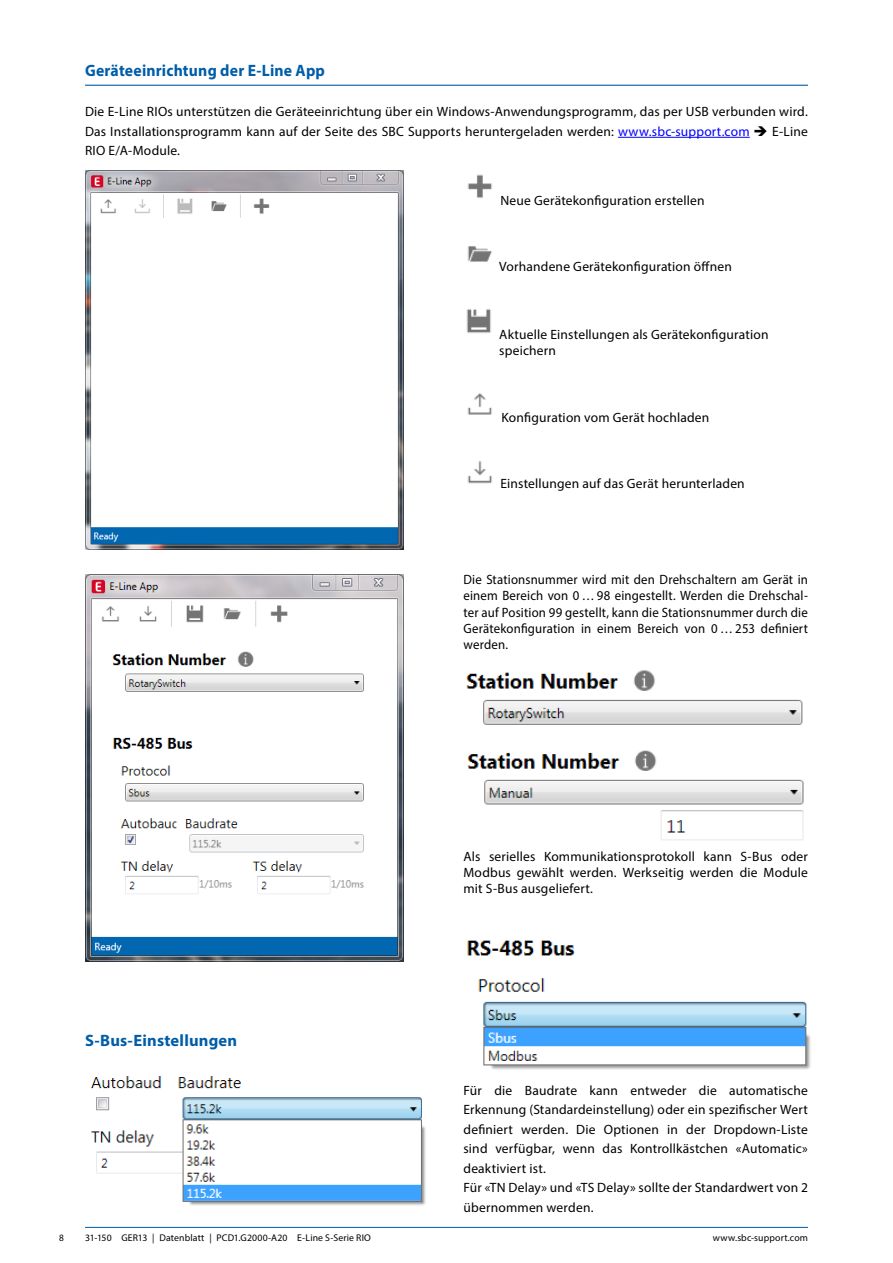
<style>
.page{position:relative;width:893px;height:1263px;background:#fff}
.page>*{position:absolute;margin:0;border:0;box-sizing:border-box;transform-origin:0 0}
.Tabellentitel__blau{font:700 16.5px "Myriad Pro";letter-spacing:.01em;color:#005da9;scale:.95 1}
.Grundtext__Untertite{font:700 16.5px "Myriad Pro";letter-spacing:.01em;color:#005da9}
.Grundtext__9_13pt{font:13.5px/19.5px "Myriad Pro";letter-spacing:.015em;color:#000;text-align:justify}
.Grundtext__9_13pt-2{font:13.5px/16.2px "Myriad Pro";letter-spacing:.015em;color:#000;text-align:justify;scale:.95 1}
.t1{font:9.75px "Myriad Pro";letter-spacing:.015em;color:#000}
.t2{font:9.75px "Myriad Pro";letter-spacing:.015em;color:#000;scale:.95 1}
.s1{color:#00f}
</style>
<div class="page">
<img style="left:85px;top:170px;width:319px;height:380px">
<img style="left:85px;top:574px;width:319px;height:387px">
<img style="left:91px;top:1076px;width:335px;height:130px">
<img style="left:466px;top:670px;width:337px;height:55px">
<img style="left:467px;top:750px;width:337px;height:91px">
<img style="left:467px;top:940px;width:344px;height:129px">
<hr style="left:85px;top:1227px;width:723px;height:1px;background:#005da9">
<hr style="left:618px;top:137px;width:132px;height:1px;background:#00f">
<hr style="left:85px;top:85px;width:723px;height:1px;background:#005da9">
<img style="left:467px;top:174px;width:25px;height:25px">
<img style="left:467px;top:246px;width:25px;height:16px">
<img style="left:466px;top:309px;width:25px;height:24px">
<img style="left:467px;top:393px;width:25px;height:22px">
<img style="left:467px;top:461px;width:25px;height:23px">
<p class="Tabellentitel__blau" style="left:85px;top:60px;width:254px">Geräteeinrichtung der E-Line App</p>
<p class="Grundtext__9_13pt" style="left:85px;top:102px;width:724px">Die E-Line RIOs unterstützen die Geräteeinrichtung über ein Windows-Anwendungsprogramm, das per USB verbunden wird.<br>Das Installationsprogramm kann auf der Seite des SBC Supports heruntergeladen werden: <span class="s1">www.sbc-support.com</span> ➔ E-Line RIO E/A-Module.</p>
<p class="Grundtext__9_13pt" style="left:500px;top:190px;width:206px">Neue Gerätekonfiguration erstellen</p>
<p class="Grundtext__9_13pt" style="left:499px;top:257px;width:234px">Vorhandene Gerätekonfiguration öffnen</p>
<p class="Grundtext__9_13pt" style="left:499px;top:326px;width:271px;line-height:16.2px">Aktuelle Einstellungen als Gerätekonfiguration speichern</p>
<p class="Grundtext__9_13pt" style="left:501px;top:408px;width:209px">Konfiguration vom Gerät hochladen</p>
<p class="Grundtext__9_13pt" style="left:500px;top:474px;width:246px">Einstellungen auf das Gerät herunterladen</p>
<p class="Grundtext__9_13pt-2" style="left:463px;top:571px;width:364px">Die Stationsnummer wird mit den Drehschaltern am Gerät in einem Bereich von 0 … 98 eingestellt. Werden die Drehschal&shy;ter auf Position 99 gestellt, kann die Stationsnummer durch die Gerätekonfiguration in einem Bereich von 0 … 253 definiert werden.</p>
<p class="Grundtext__Untertite" style="left:85px;top:1029px;width:154px">S-Bus-Einstellungen</p>
<p class="Grundtext__9_13pt" style="left:463px;top:848px;width:346px;line-height:16.2px">Als serielles Kommunikationsprotokoll kann S-Bus oder Modbus gewählt werden. Werkseitig werden die Module mit S-Bus ausgeliefert.</p>
<p class="Grundtext__9_13pt" style="left:463px;top:1080px;width:346px">Für die Baudrate kann entweder die automatische Erkennung (Standardeinstellung) oder ein spezifischer Wert definiert werden. Die Optionen in der Dropdown-Liste sind verfügbar, wenn das Kontrollkästchen «Automatic» deaktiviert ist.</p>
<p class="Grundtext__9_13pt" style="left:463px;top:1177px;width:346px">Für «TN Delay» und «TS Delay» sollte der Standardwert von 2 übernommen werden.</p>
<p class="t2" style="left:59px;top:1231px;width:7px">8</p>
<p class="t1" style="left:85px;top:1231px;width:287px">31-150 GER13 | Datenblatt | PCD1.G2000-A20 E-Line S-Serie RIO</p>
<p class="t1" style="left:713px;top:1231px;width:97px">www.sbc-support.com</p>
</div>
